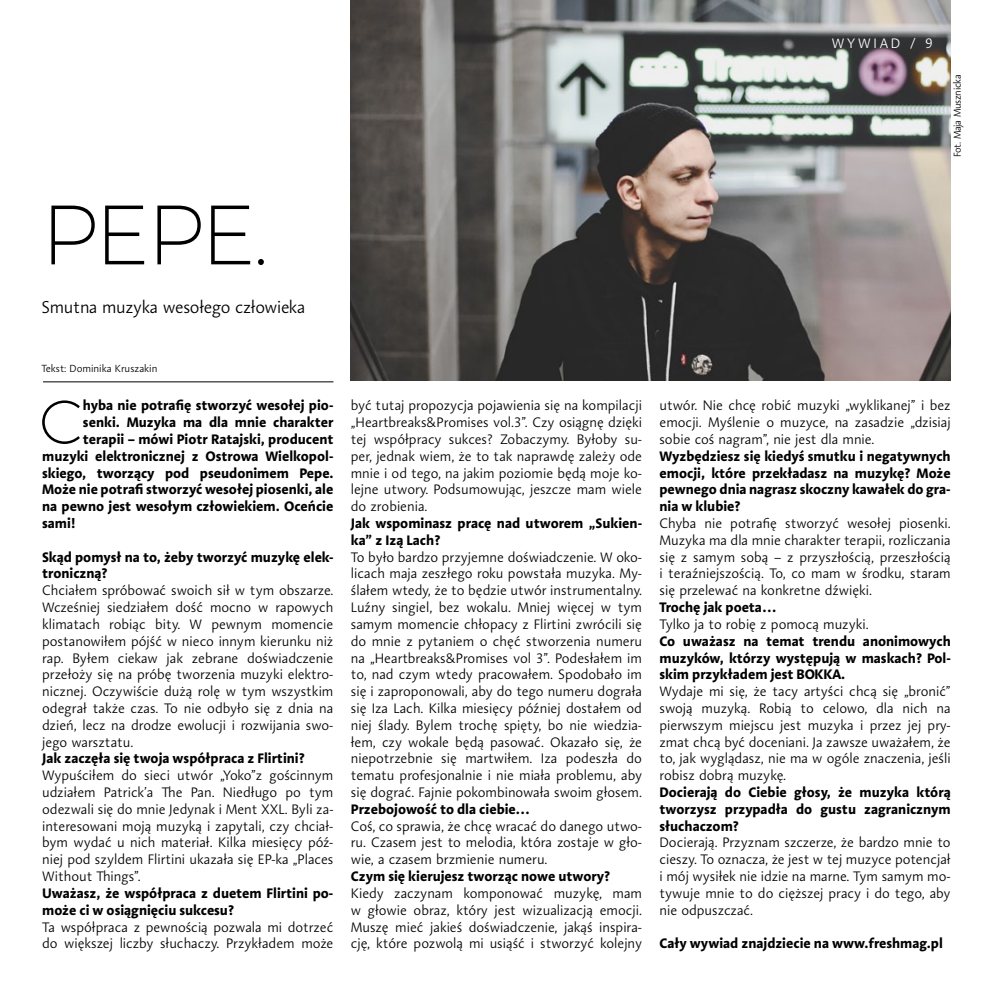
<style>
.page{position:relative;width:993px;height:993px;background:#fff}
.page>*{position:absolute;margin:0;border:0;box-sizing:border-box;transform-origin:0 0}
.t1{font:200 84px "Montserrat";color:#000}
.t2{font:200 62.12px "Montserrat";color:#000}
.t3{font:300 17.5px "Aroma No 2 LT Pro";letter-spacing:-.015em;color:#000}
.t4{font:300 14px/16.8px "Aroma No 2 LT Pro";color:#000;text-align:justify}
.t5{font:700 14px/16.8px "Aroma No 2 LT Pro";color:#000}
.t6{font:300 14px "Aroma No 2 LT Pro";letter-spacing:.2em;color:#fff}
.t7{font:300 10.5px "Aroma No 2 LT Pro";color:#000}
.t8{font:300 10.15px "Aroma No 2 LT Pro";letter-spacing:-.025em;color:#000}
</style>
<div class="page">
<img style="left:350px;top:0;width:600px;height:381px">
<hr style="left:43px;top:381px;width:290px;height:1px;background:#000">
<p class="t6" style="left:831px;top:34px;width:102px">WYWIAD / 9</p>
<p class="t8" style="left:950px;top:157px;width:84px;rotate:-90deg">Fot. Maja Musznicka</p>
<h1 class="t1" style="left:41px;top:183px;width:229px">PEPE.</h1>
<p class="t3" style="left:41px;top:296px;width:265px">Smutna muzyka wesołego człowieka</p>
<p class="t7" style="left:41px;top:362px;width:118px">Tekst: Dominika Kruszakin</p>
<h2 class="t2" style="left:39px;top:384px;width:45px">C</h2>
<p class="t5" style="left:83px;top:396px;width:252px">hyba nie potrafię stworzyć wesołej pio-</p>
<p class="t5" style="left:83px;top:413px;width:252px">senki. Muzyka ma dla mnie charakter</p>
<p class="t5" style="left:83px;top:430px;width:252px">terapii – mówi Piotr Ratajski, producent</p>
<p class="t5" style="left:42px;top:447px;width:293px">muzyki elektronicznej z Ostrowa Wielkopol-</p>
<p class="t5" style="left:42px;top:463px;width:293px">skiego, tworzący pod pseudonimem Pepe.</p>
<p class="t5" style="left:42px;top:480px;width:293px">Może nie potrafi stworzyć wesołej piosenki, ale</p>
<p class="t5" style="left:42px;top:497px;width:293px">na pewno jest wesołym człowiekiem. Oceńcie</p>
<p class="t5" style="left:42px;top:514px;width:35px">sami!</p>
<p class="t5" style="left:42px;top:547px;width:293px">Skąd pomysł na to, żeby tworzyć muzykę elek&shy;troniczną?</p>
<p class="t4" style="left:42px;top:581px;width:293px">Chciałem spróbować swoich sił w tym obszarze.<br>Wcześniej siedziałem dość mocno w rapowych klimatach robiąc bity. W pewnym momencie postanowiłem pójść w nieco innym kierunku niż rap. Byłem ciekaw jak zebrane doświadczenie przełoży się na próbę tworzenia muzyki elektro&shy;nicznej. Oczywiście dużą rolę w tym wszystkim odegrał także czas. To nie odbyło się z dnia na dzień, lecz na drodze ewolucji i rozwijania swo&shy;jego warsztatu.</p>
<p class="t5" style="left:42px;top:749px;width:264px">Jak zaczęła się twoja współpraca z Flirtini?</p>
<p class="t4" style="left:42px;top:766px;width:293px">Wypuściłem do sieci utwór „Yoko”z gościnnym udziałem Patrick’a The Pan. Niedługo po tym odezwali się do mnie Jedynak i Ment XXL. Byli za&shy;interesowani moją muzyką i zapytali, czy chciał&shy;bym wydać u nich materiał. Kilka miesięcy póź&shy;niej pod szyldem Flirtini ukazała się EP-ka „Places Without Things”.</p>
<p class="t5" style="left:42px;top:883px;width:292px">Uważasz, że współpraca z duetem Flirtini po&shy;może ci w osiągnięciu sukcesu?</p>
<p class="t4" style="left:42px;top:917px;width:293px">Ta współpraca z pewnością pozwala mi dotrzeć do większej liczby słuchaczy. Przykładem może</p>
<p class="t4" style="left:351px;top:397px;width:293px">być tutaj propozycja pojawienia się na kompilacji „Heartbreaks&amp;Promises vol.3”. Czy osiągnę dzięki tej współpracy sukces? Zobaczymy. Byłoby su&shy;per, jednak wiem, że to tak naprawdę zależy ode mnie i od tego, na jakim poziomie będą moje ko&shy;lejne utwory. Podsumowując, jeszcze mam wiele do zrobienia.</p>
<p class="t5" style="left:351px;top:514px;width:293px">Jak wspominasz pracę nad utworem „Sukien&shy;ka” z Izą Lach?</p>
<p class="t4" style="left:351px;top:548px;width:293px">To było bardzo przyjemne doświadczenie. W oko&shy;licach maja zeszłego roku powstała muzyka. My&shy;ślałem wtedy, że to będzie utwór instrumentalny.<br>Luźny singiel, bez wokalu. Mniej więcej w tym samym momencie chłopacy z Flirtini zwrócili się do mnie z pytaniem o chęć stworzenia numeru na „Heartbreaks&amp;Promises vol 3”. Podesłałem im to, nad czym wtedy pracowałem. Spodobało im się i zaproponowali, aby do tego numeru dograła się Iza Lach. Kilka miesięcy później dostałem od niej ślady. Bylem trochę spięty, bo nie wiedzia&shy;łem, czy wokale będą pasować. Okazało się, że niepotrzebnie się martwiłem. Iza podeszła do tematu profesjonalnie i nie miała problemu, aby się dograć. Fajnie pokombinowała swoim głosem.</p>
<p class="t5" style="left:351px;top:799px;width:181px">Przebojowość to dla ciebie…</p>
<p class="t4" style="left:351px;top:817px;width:293px">Coś, co sprawia, że chcę wracać do danego utwo&shy;ru. Czasem jest to melodia, która zostaje w gło&shy;wie, a czasem brzmienie numeru.</p>
<p class="t5" style="left:351px;top:867px;width:260px">Czym się kierujesz tworząc nowe utwory?</p>
<p class="t4" style="left:351px;top:884px;width:293px">Kiedy zaczynam komponować muzykę, mam w głowie obraz, który jest wizualizacją emocji.<br>Muszę mieć jakieś doświadczenie, jakąś inspira&shy;cję, które pozwolą mi usiąść i stworzyć kolejny</p>
<p class="t4" style="left:659px;top:397px;width:293px">utwór. Nie chcę robić muzyki „wyklikanej” i bez emocji. Myślenie o muzyce, na zasadzie „dzisiaj sobie coś nagram”, nie jest dla mnie.</p>
<p class="t5" style="left:659px;top:447px;width:293px;text-align:justify">Wyzbędziesz się kiedyś smutku i negatywnych emocji, które przekładasz na muzykę? Może pewnego dnia nagrasz skoczny kawałek do gra&shy;nia w klubie?</p>
<p class="t4" style="left:659px;top:514px;width:293px">Chyba nie potrafię stworzyć wesołej piosenki.<br>Muzyka ma dla mnie charakter terapii, rozliczania się z samym sobą – z przyszłością, przeszłością i teraźniejszością. To, co mam w środku, staram się przelewać na konkretne dźwięki.</p>
<p class="t5" style="left:659px;top:598px;width:119px">Trochę jak poeta…</p>
<p class="t4" style="left:659px;top:615px;width:211px">Tylko ja to robię z pomocą muzyki.</p>
<p class="t5" style="left:659px;top:631px;width:293px;text-align:justify">Co uważasz na temat trendu anonimowych muzyków, którzy występują w maskach? Pol&shy;skim przykładem jest BOKKA.</p>
<p class="t4" style="left:659px;top:682px;width:293px">Wydaje mi się, że tacy artyści chcą się „bronić” swoją muzyką. Robią to celowo, dla nich na pierwszym miejscu jest muzyka i przez jej pry&shy;zmat chcą być doceniani. Ja zawsze uważałem, że to, jak wyglądasz, nie ma w ogóle znaczenia, jeśli robisz dobrą muzykę.</p>
<p class="t5" style="left:659px;top:783px;width:293px;text-align:justify">Docierają do Ciebie głosy, że muzyka którą tworzysz przypadła do gustu zagranicznym słuchaczom?</p>
<p class="t4" style="left:659px;top:833px;width:293px">Docierają. Przyznam szczerze, że bardzo mnie to cieszy. To oznacza, że jest w tej muzyce potencjał i mój wysiłek nie idzie na marne. Tym samym mo&shy;tywuje mnie to do cięższej pracy i do tego, aby nie odpuszczać.</p>
<p class="t5" style="left:659px;top:934px;width:285px">Cały wywiad znajdziecie na www.freshmag.pl</p>
</div>
